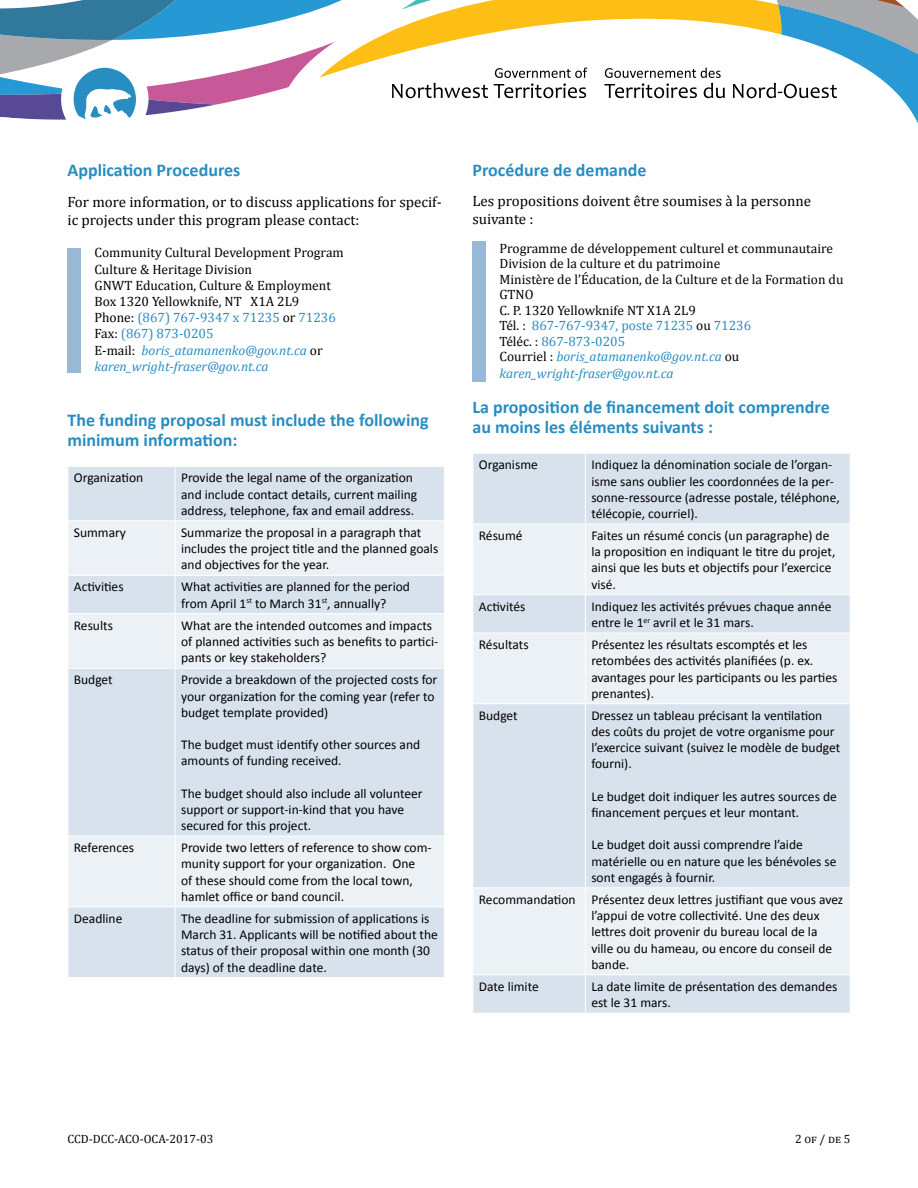
<style>
.page{position:relative;width:918px;height:1188px;background:#fff}
.page>*{position:absolute;margin:0;border:0;box-sizing:border-box;transform-origin:0 0}
.t1{font:700 18px/20.7px "Calibri";color:#288dc1}
.t2{font:15px/18px "Cambria";color:#000}
.t3{font:13.5px/16.2px "Calibri";color:#000}
.t4{font:13.5px/16.2px "Cambria";color:#000}
.t5{font:italic 13.5px "Cambria";color:#288dc1}
.t6{font:12px "Cambria";color:#000}
.s1{color:#288dc1}
.s2{font-style:italic;color:#288dc1}
</style>
<div class="page">
<svg style="left:0;top:0;width:918px;height:123px"></svg>
<div style="left:69px;top:467px;width:375px;height:510px;background:#d8e2ed"></div>
<svg style="left:69px;top:521px;width:375px;height:385px;background:#e1e9f1"></svg>
<hr style="left:175px;top:467px;width:1px;height:53px;background:#fff">
<hr style="left:68px;top:520px;width:107px;height:1px;background:#fff">
<hr style="left:175px;top:520px;width:270px;height:1px;background:#fff">
<hr style="left:175px;top:521px;width:1px;height:54px;background:#fff">
<hr style="left:68px;top:575px;width:107px;height:1px;background:#fff">
<hr style="left:175px;top:575px;width:270px;height:1px;background:#fff">
<hr style="left:175px;top:576px;width:1px;height:37px;background:#fff">
<hr style="left:68px;top:613px;width:107px;height:1px;background:#fff">
<hr style="left:175px;top:613px;width:270px;height:1px;background:#fff">
<hr style="left:175px;top:614px;width:1px;height:54px;background:#fff">
<hr style="left:68px;top:668px;width:107px;height:1px;background:#fff">
<hr style="left:175px;top:668px;width:270px;height:1px;background:#fff">
<hr style="left:175px;top:669px;width:1px;height:167px;background:#fff">
<hr style="left:68px;top:836px;width:107px;height:1px;background:#fff">
<hr style="left:175px;top:836px;width:270px;height:1px;background:#fff">
<hr style="left:175px;top:836px;width:1px;height:70px;background:#fff">
<hr style="left:68px;top:906px;width:107px;height:1px;background:#fff">
<hr style="left:175px;top:906px;width:270px;height:1px;background:#fff">
<hr style="left:175px;top:907px;width:1px;height:70px;background:#fff">
<div style="left:473px;top:454px;width:377px;height:559px;background:#d8e2ed"></div>
<svg style="left:473px;top:525px;width:377px;height:449px;background:#e2e9f1"></svg>
<hr style="left:585px;top:454px;width:1px;height:70px;background:#fff">
<hr style="left:472px;top:524px;width:113px;height:1px;background:#fff">
<hr style="left:585px;top:524px;width:265px;height:1px;background:#fff">
<hr style="left:585px;top:524px;width:1px;height:70px;background:#fff">
<hr style="left:472px;top:594px;width:113px;height:1px;background:#fff">
<hr style="left:585px;top:594px;width:265px;height:1px;background:#fff">
<hr style="left:585px;top:595px;width:1px;height:38px;background:#fff">
<hr style="left:472px;top:633px;width:113px;height:1px;background:#fff">
<hr style="left:585px;top:633px;width:265px;height:1px;background:#fff">
<hr style="left:585px;top:633px;width:1px;height:70px;background:#fff">
<hr style="left:472px;top:703px;width:113px;height:1px;background:#fff">
<hr style="left:585px;top:703px;width:265px;height:1px;background:#fff">
<hr style="left:585px;top:704px;width:1px;height:183px;background:#fff">
<hr style="left:472px;top:887px;width:113px;height:1px;background:#fff">
<hr style="left:585px;top:887px;width:265px;height:1px;background:#fff">
<hr style="left:585px;top:888px;width:1px;height:86px;background:#fff">
<hr style="left:472px;top:974px;width:113px;height:1px;background:#fff">
<hr style="left:585px;top:974px;width:265px;height:1px;background:#fff">
<hr style="left:585px;top:975px;width:1px;height:38px;background:#fff">
<div style="left:472px;top:241px;width:14px;height:141px;background:#98b9d6"></div>
<div style="left:68px;top:248px;width:13px;height:125px;background:#98b9d6"></div>
<h1 class="t1" style="left:68px;top:159px;width:174px">Application Procedures</h1>
<p class="t2" style="left:68px;top:193px;width:376px">For more information, or to discuss applications for specif&shy;ic projects under this program please contact:</p>
<p class="t4" style="left:94px;top:245px;width:251px">Community Cultural Development Program Culture &amp; Heritage Division<br>GNWT Education, Culture &amp; Employment Box 1320 Yellowknife, NT X1A 2L9<br>Phone: <span class="s1">(867) 767-9347 x 71235</span> or <span class="s1">71236<br></span>Fax: <span class="s1">(867) 873-0205<br></span>E-mail: <span class="s2">boris_atamanenko@gov.nt.ca</span> or <span class="s2">karen_wright-fraser@gov.nt.ca</span></p>
<h1 class="t1" style="left:68px;top:409px;width:363px">The funding proposal must include the following minimum information:</h1>
<p class="t3" style="left:74px;top:470px;width:71px">Organization</p>
<p class="t3" style="left:181px;top:470px;width:238px">Provide the legal name of the organization and include contact details, current mailing address, telephone, fax and email address.</p>
<p class="t3" style="left:74px;top:524px;width:54px">Summary</p>
<p class="t3" style="left:181px;top:524px;width:259px">Summarize the proposal in a paragraph that includes the project title and the planned goals and objectives for the year.</p>
<p class="t3" style="left:74px;top:579px;width:51px">Activities</p>
<p class="t3" style="left:181px;top:579px;width:230px">What activities are planned for the period from April 1<sup>st</sup> to March 31<sup>st</sup>, annually?</p>
<p class="t3" style="left:74px;top:617px;width:41px">Results</p>
<p class="t3" style="left:181px;top:617px;width:259px">What are the intended outcomes and impacts of planned activities such as benefits to partici&shy;pants or key stakeholders?</p>
<p class="t3" style="left:74px;top:672px;width:40px">Budget</p>
<p class="t3" style="left:181px;top:672px;width:258px">Provide a breakdown of the projected costs for your organization for the coming year (refer to budget template provided)</p>
<p class="t3" style="left:181px;top:737px;width:241px">The budget must identify other sources and amounts of funding received.</p>
<p class="t3" style="left:181px;top:785px;width:243px">The budget should also include all volunteer support or support-in-kind that you have secured for this project.</p>
<p class="t3" style="left:74px;top:840px;width:62px">References</p>
<p class="t3" style="left:181px;top:840px;width:252px">Provide two letters of reference to show com&shy;munity support for your organization. One<br>of these should come from the local town, hamlet office or band council.</p>
<p class="t3" style="left:74px;top:910px;width:50px">Deadline</p>
<p class="t3" style="left:181px;top:910px;width:258px">The deadline for submission of applications is March 31. Applicants will be notified about the status of their proposal within one month (30 days) of the deadline date.</p>
<h1 class="t1" style="left:472px;top:159px;width:176px">Procédure de demande</h1>
<p class="t2" style="left:472px;top:192px;width:340px;line-height:17.2px">Les propositions doivent être soumises à la personne suivante :</p>
<p class="t4" style="left:499px;top:240px;width:345px;line-height:15.6px">Programme de développement culturel et communautaire Division de la culture et du patrimoine<br>Ministère de l’Éducation, de la Culture et de la Formation du GTNO<br>C. P. 1320 Yellowknife NT X1A 2L9<br>Tél. : <span class="s1">867-767-9347, poste 71235</span> ou <span class="s1">71236<br></span>Téléc. : <span class="s1">867-873-0205<br></span>Courriel : <span class="s2">boris_atamanenko@gov.nt.ca</span> ou</p>
<p class="t5" style="left:499px;top:364px;width:176px">karen_wright-fraser@gov.nt.ca</p>
<h1 class="t1" style="left:472px;top:396px;width:359px">La proposition de financement doit comprendre au moins les éléments suivants :</h1>
<p class="t3" style="left:479px;top:457px;width:60px">Organisme</p>
<p class="t3" style="left:591px;top:457px;width:250px">Indiquez la dénomination sociale de l’organ&shy;isme sans oublier les coordonnées de la per&shy;sonne-ressource (adresse postale, téléphone, télécopie, courriel).</p>
<p class="t3" style="left:479px;top:528px;width:45px">Résumé</p>
<p class="t3" style="left:591px;top:528px;width:246px">Faites un résumé concis (un paragraphe) de la proposition en indiquant le titre du projet, ainsi que les buts et objectifs pour l’exercice visé.</p>
<p class="t3" style="left:479px;top:598px;width:48px">Activités</p>
<p class="t3" style="left:591px;top:598px;width:242px">Indiquez les activités prévues chaque année entre le 1<sup>er</sup> avril et le 31 mars.</p>
<p class="t3" style="left:479px;top:637px;width:51px">Résultats</p>
<p class="t3" style="left:591px;top:637px;width:248px">Présentez les résultats escomptés et les retombées des activités planifiées (p. ex. avantages pour les participants ou les parties prenantes).</p>
<p class="t3" style="left:479px;top:707px;width:40px">Budget</p>
<p class="t3" style="left:591px;top:707px;width:250px">Dressez un tableau précisant la ventilation des coûts du projet de votre organisme pour l’exercice suivant (suivez le modèle de budget fourni).</p>
<p class="t3" style="left:591px;top:788px;width:247px">Le budget doit indiquer les autres sources de financement perçues et leur montant.</p>
<p class="t3" style="left:591px;top:837px;width:247px">Le budget doit aussi comprendre l’aide matérielle ou en nature que les bénévoles se sont engagés à fournir.</p>
<p class="t3" style="left:591px;top:891px;width:253px;text-indent:-112px">Recommandation Présentez deux lettres justifiant que vous avez l’appui de votre collectivité. Une des deux lettres doit provenir du bureau local de la<br>ville ou du hameau, ou encore du conseil de bande.</p>
<p class="t3" style="left:479px;top:978px;width:61px">Date limite</p>
<p class="t3" style="left:591px;top:978px;width:248px">La date limite de présentation des demandes est le 31 mars.</p>
<p class="t6" style="left:68px;top:1132px;width:147px">CCD-DCC-ACO-OCA-2017-03</p>
<p class="t6" style="left:795px;top:1132px;width:57px">2 of / de 5</p>
</div>
